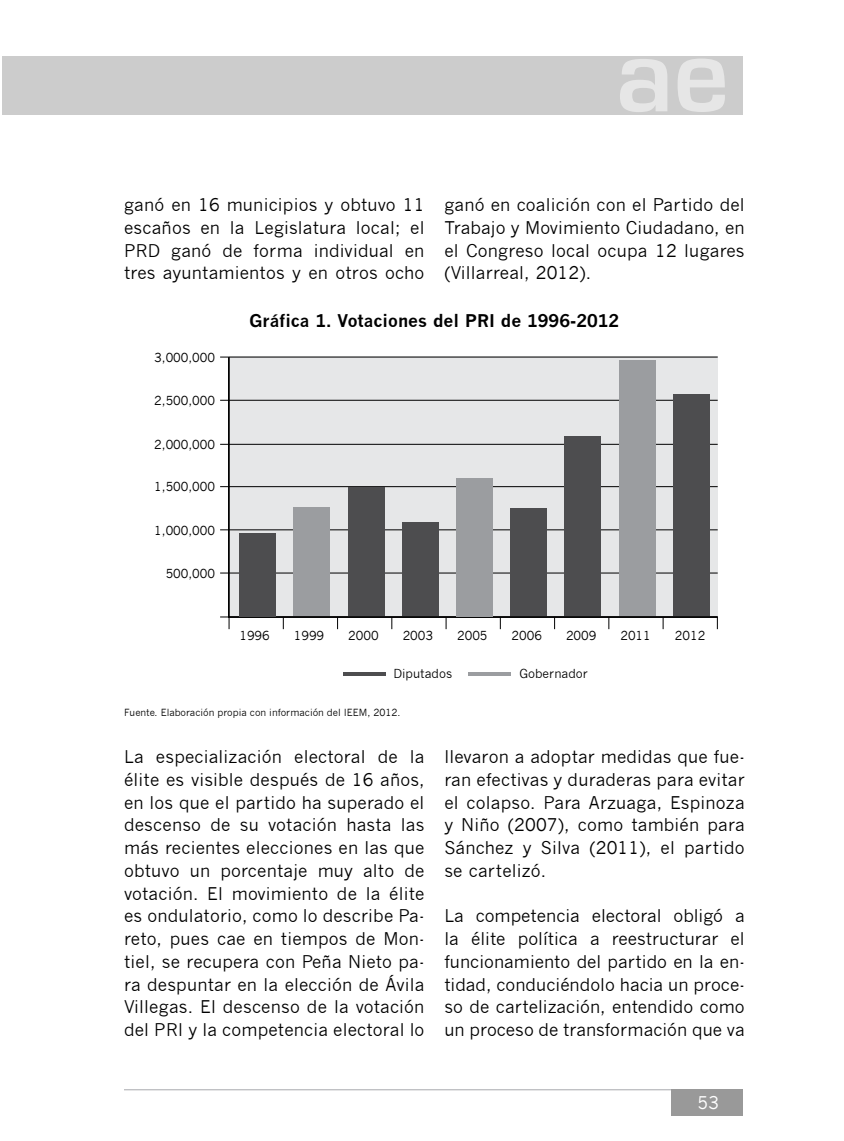
<style>
.page{position:relative;width:844px;height:1141px;background:#fff}
.page>*{position:absolute;margin:0;border:0;box-sizing:border-box;transform-origin:0 0}
.t1{font:17.15px/22.8px "News Gothic";letter-spacing:.01em;color:#000;text-align:justify}
.t2{font:700 17.15px "News Gothic";color:#000}
.t3{font:17.15px "News Gothic";color:#fff}
.t4{font:12.08px "News Gothic";color:#000}
.t5{font:9.62px "News Gothic";color:#000}
</style>
<div class="page">
<div style="left:2px;top:56px;width:740px;height:59px;background:#ccc"></div>
<svg style="left:620px;top:59px;width:47px;height:53px"></svg>
<svg style="left:678px;top:59px;width:46px;height:53px"></svg>
<hr style="left:124px;top:1089px;width:618px;height:1px;background:#a7a9ac">
<div style="left:671px;top:1090px;width:71px;height:26px;background:#999"></div>
<hr style="left:220px;top:617px;width:497px;height:1px;background:#000">
<svg style="left:227px;top:356px;width:491px;height:263px;background:#dedfe0"></svg>
<hr style="left:220px;top:573px;width:497px;height:1px;background:#000">
<hr style="left:220px;top:530px;width:497px;height:1px;background:#000">
<hr style="left:220px;top:486px;width:497px;height:1px;background:#000">
<hr style="left:220px;top:444px;width:497px;height:1px;background:#000">
<hr style="left:220px;top:357px;width:497px;height:1px;background:#000">
<hr style="left:220px;top:400px;width:497px;height:1px;background:#000">
<div style="left:293px;top:508px;width:37px;height:108px;background:#9b9da0"></div>
<div style="left:456px;top:478px;width:36px;height:138px;background:#9b9da0"></div>
<div style="left:618px;top:361px;width:37px;height:255px;background:#9b9da0"></div>
<div style="left:672px;top:394px;width:37px;height:222px;background:#4d4d4f"></div>
<div style="left:564px;top:436px;width:37px;height:180px;background:#4d4d4f"></div>
<div style="left:510px;top:508px;width:37px;height:108px;background:#4d4d4f"></div>
<div style="left:402px;top:522px;width:36px;height:94px;background:#4d4d4f"></div>
<div style="left:348px;top:487px;width:36px;height:129px;background:#4d4d4f"></div>
<div style="left:239px;top:533px;width:37px;height:83px;background:#4d4d4f"></div>
<hr style="left:343px;top:672px;width:42px;height:4px;background:#4d4d4f">
<hr style="left:468px;top:672px;width:42px;height:4px;background:#9b9da0">
<p class="t1" style="left:124px;top:194px;width:302px">ganó en 16 municipios y obtuvo 11 escaños en la Legislatura local; el PRD ganó de forma individual en tres ayuntamientos y en otros ocho</p>
<p class="t1" style="left:444px;top:194px;width:302px">ganó en coalición con el Partido del Trabajo y Movimiento Ciudadano, en el Congreso local ocupa 12 lugares (Villarreal, 2012).</p>
<p class="t2" style="left:249px;top:311px;width:371px">Gráfica 1. Votaciones del PRI de 1996-2012</p>
<p class="t4" style="left:154px;top:350px;width:62px">3,000,000</p>
<p class="t4" style="left:154px;top:394px;width:62px">2,500,000</p>
<p class="t4" style="left:154px;top:438px;width:62px">2,000,000</p>
<p class="t4" style="left:154px;top:480px;width:62px">1,500,000</p>
<p class="t4" style="left:154px;top:523px;width:62px">1,000,000</p>
<p class="t4" style="left:166px;top:566px;width:51px">500,000</p>
<p class="t4" style="left:239px;top:629px;width:32px">1996</p>
<p class="t4" style="left:294px;top:629px;width:32px">1999</p>
<p class="t4" style="left:348px;top:629px;width:32px">2000</p>
<p class="t4" style="left:402px;top:629px;width:32px">2003</p>
<p class="t4" style="left:457px;top:629px;width:32px">2005</p>
<p class="t4" style="left:511px;top:629px;width:32px">2006</p>
<p class="t4" style="left:566px;top:629px;width:32px">2009</p>
<p class="t4" style="left:620px;top:629px;width:32px">2011</p>
<p class="t4" style="left:674px;top:629px;width:32px">2012</p>
<p class="t4" style="left:393px;top:667px;width:60px">Diputados</p>
<p class="t4" style="left:519px;top:667px;width:70px">Gobernador</p>
<p class="t5" style="left:124px;top:707px;width:278px">Fuente. Elaboración propia con información del IEEM, 2012.</p>
<p class="t1" style="left:124px;top:745px;width:302px">La especialización electoral de la élite es visible después de 16 años, en los que el partido ha superado el descenso de su votación hasta las más recientes elecciones en las que obtuvo un porcentaje muy alto de votación. El movimiento de la élite es ondulatorio, como lo describe Pa&shy;reto, pues cae en tiempos de Mon&shy;tiel, se recupera con Peña Nieto pa&shy;ra despuntar en la elección de Ávila Villegas. El descenso de la votación del PRI y la competencia electoral lo</p>
<p class="t1" style="left:444px;top:745px;width:302px">llevaron a adoptar medidas que fue&shy;ran efectivas y duraderas para evitar el colapso. Para Arzuaga, Espinoza y Niño (2007), como también para Sánchez y Silva (2011), el partido se cartelizó.</p>
<p class="t1" style="left:444px;top:905px;width:302px">La competencia electoral obligó a la élite política a reestructurar el funcionamiento del partido en la en&shy;tidad, conduciéndolo hacia un proce&shy;so de cartelización, entendido como un proceso de transformación que va</p>
<p class="t3" style="left:697px;top:1093px;width:23px">53</p>
</div>
